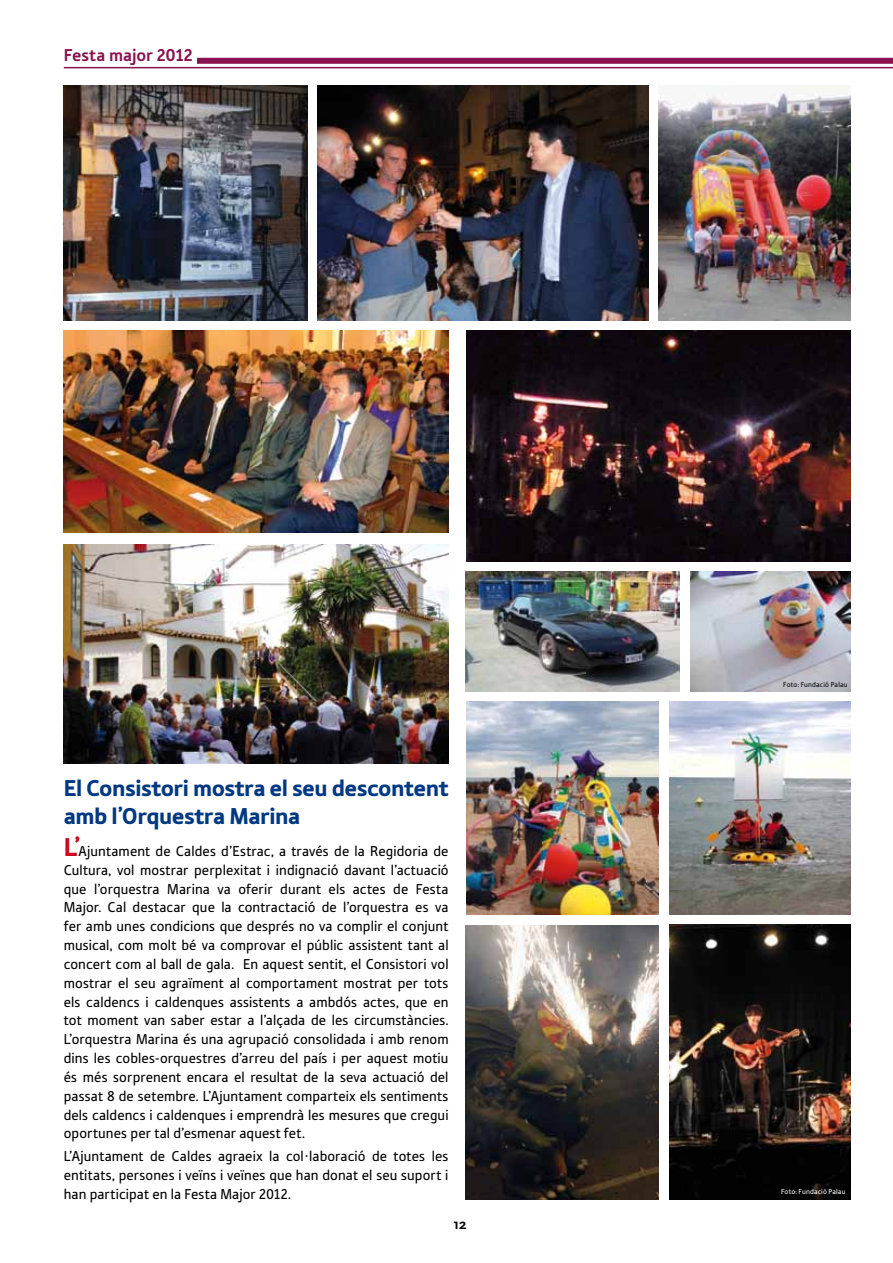
<style>
.page{position:relative;width:893px;height:1263px;background:#fff}
.page>*{position:absolute;margin:0;border:0;box-sizing:border-box;transform-origin:0 0}
.t1{font:900 24px/28.7px "Tabula ITC Std";letter-spacing:-.02em;color:#003882}
.t2{font:700 18px "Tabula ITC Std";letter-spacing:-.005em;color:#89124f}
.t3{font:15px/18.8px "Tabula ITC Std";letter-spacing:.005em;color:#000;text-align:justify}
.t4{font:700 15px "Scala Sans";color:#000}
.t5{font:7.5px "Tabula ITC Std";letter-spacing:.02em;color:#000}
.t6{font:7.5px "Tabula ITC Std";letter-spacing:.02em;color:#fff}
.s1{font-weight:900;font-size:27px;color:#cd071e}
</style>
<div class="page">
<hr style="left:64px;top:67px;width:829px;height:1px;background:#89124f">
<div style="left:64px;top:58px;width:829px;height:6px;background:#89124f"></div>
<div style="left:61px;top:43px;width:135px;height:22px;background:#fff"></div>
<img style="left:669px;top:924px;width:181px;height:275px">
<img style="left:64px;top:330px;width:385px;height:202px">
<img style="left:64px;top:545px;width:385px;height:218px">
<img style="left:318px;top:85px;width:330px;height:235px">
<img style="left:658px;top:85px;width:192px;height:235px">
<img style="left:64px;top:85px;width:244px;height:235px">
<img style="left:669px;top:701px;width:181px;height:214px">
<img style="left:466px;top:330px;width:384px;height:232px">
<img style="left:466px;top:701px;width:192px;height:214px">
<img style="left:466px;top:571px;width:214px;height:121px">
<img style="left:690px;top:571px;width:160px;height:121px">
<img style="left:466px;top:926px;width:192px;height:273px">
<p class="t2" style="left:64px;top:45px;width:130px">Festa major 2012</p>
<h1 class="t1" style="left:64px;top:773px;width:386px">El Consistori mostra el seu descontent amb l’Orquestra Marina</h1>
<p class="t3" style="left:64px;top:841px;width:386px"><span class="s1">L’</span>Ajuntament de Caldes d’Estrac, a través de la Regidoria de Cultura, vol mostrar perplexitat i indignació davant l’actuació que l’orquestra Marina va oferir durant els actes de Festa Major. Cal destacar que la contractació de l’orquestra es va fer amb unes condicions que després no va complir el conjunt musical, com molt bé va comprovar el públic assistent tant al concert com al ball de gala. En aquest sentit, el Consistori vol mostrar el seu agraïment al comportament mostrat per tots els caldencs i caldenques assistents a ambdós actes, que en tot moment van saber estar a l’alçada de les circumstàncies.<br>L’orquestra Marina és una agrupació consolidada i amb renom dins les cobles-orquestres d’arreu del país i per aquest motiu és més sorprenent encara el resultat de la seva actuació del passat 8 de setembre. L’Ajuntament comparteix els sentiments dels caldencs i caldenques i emprendrà les mesures que cregui oportunes per tal d’esmenar aquest fet.</p>
<p class="t3" style="left:64px;top:1147px;width:386px">L’Ajuntament de Caldes agraeix la col·laboració de totes les entitats, persones i veïns i veïnes que han donat el seu suport i han participat en la Festa Major 2012.</p>
<p class="t4" style="left:453px;top:1216px;width:15px">12</p>
<p class="t5" style="left:783px;top:681px;width:66px">Foto: Fundació Palau</p>
<p class="t6" style="left:781px;top:1187px;width:66px">Foto: Fundació Palau</p>
</div>
